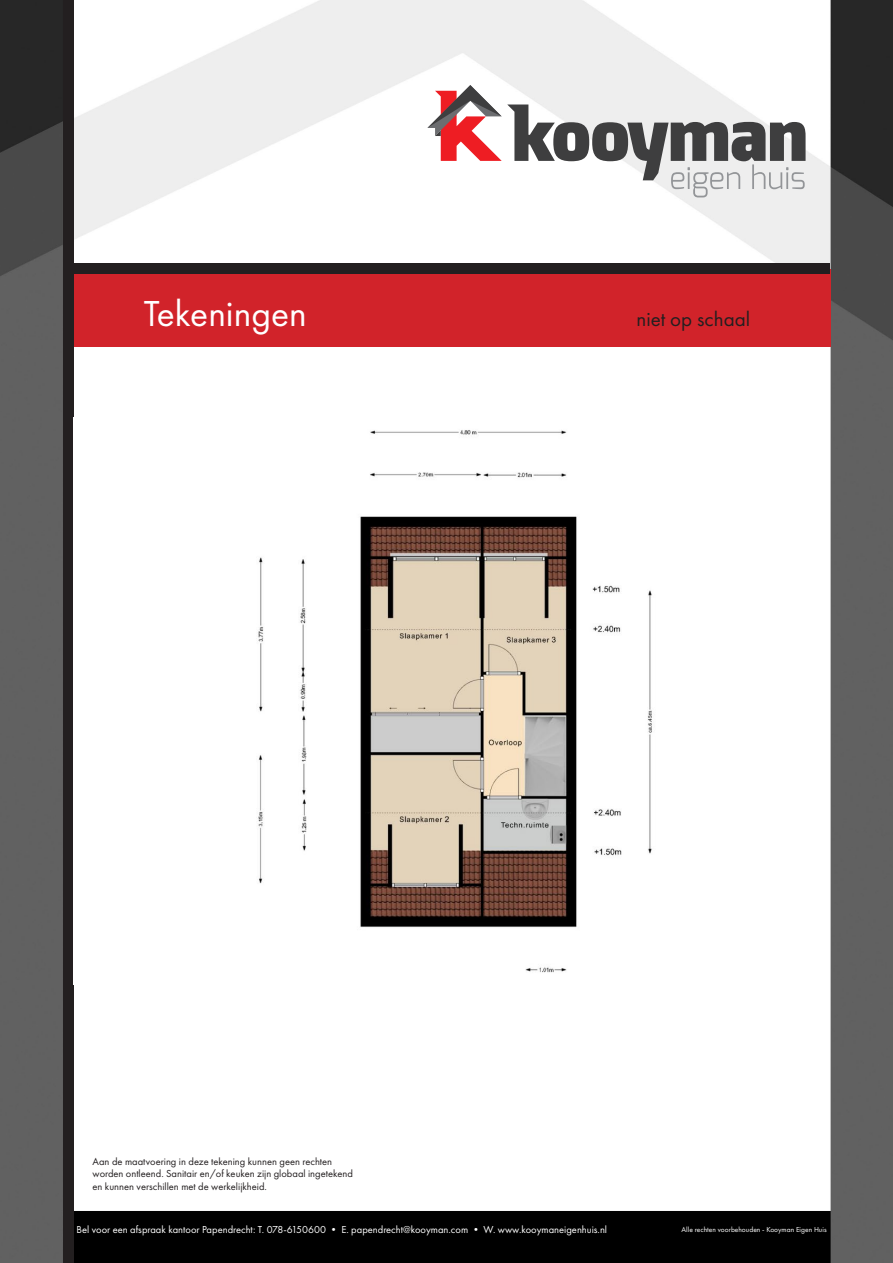
<style>
.page{position:relative;width:893px;height:1263px;background:#fff}
.page>*{position:absolute;margin:0;border:0;box-sizing:border-box;transform-origin:0 0}
.t1{font:37.5px "Futura PT";color:#fff}
.t2{font:21px "Futura PT";color:#231f20}
.t3{font:10.5px/12.6px "Futura PT";color:#231f20}
.t4{font:10.5px "Futura PT";color:#fff}
.t5{font:7.5px "Futura PT";color:#fff}
</style>
<div class="page">
<img style="left:0;top:0;width:893px;height:1263px">
<div style="left:70px;top:269px;width:761px;height:78px;background:#d1232a"></div>
<div style="left:70px;top:264px;width:760px;height:10px;background:#231f20"></div>
<div style="left:63px;top:0;width:10px;height:1263px;background:#231f20"></div>
<svg style="left:427px;top:85px;width:378px;height:112px"></svg>
<img style="left:73px;top:417px;width:754px;height:567px">
<h1 class="t1" style="left:144px;top:291px;width:164px">Tekeningen</h1>
<h2 class="t2" style="left:636px;top:306px;width:115px">niet op schaal</h2>
<p class="t3" style="left:93px;top:1155px;width:262px">Aan de maatvoering in deze tekening kunnen geen rechten worden ontleend. Sanitair en/of keuken zijn globaal ingetekend en kunnen verschillen met de werkelijkheid.</p>
<p class="t4" style="left:77px;top:1223px;width:532px">Bel voor een afspraak kantoor Papendrecht: T. 078-6150600 • E. papendrecht@kooyman.com • W. www.kooymaneigenhuis.nl</p>
<p class="t5" style="left:682px;top:1225px;width:146px">Alle rechten voorbehouden - Kooyman Eigen Huis</p>
</div>
